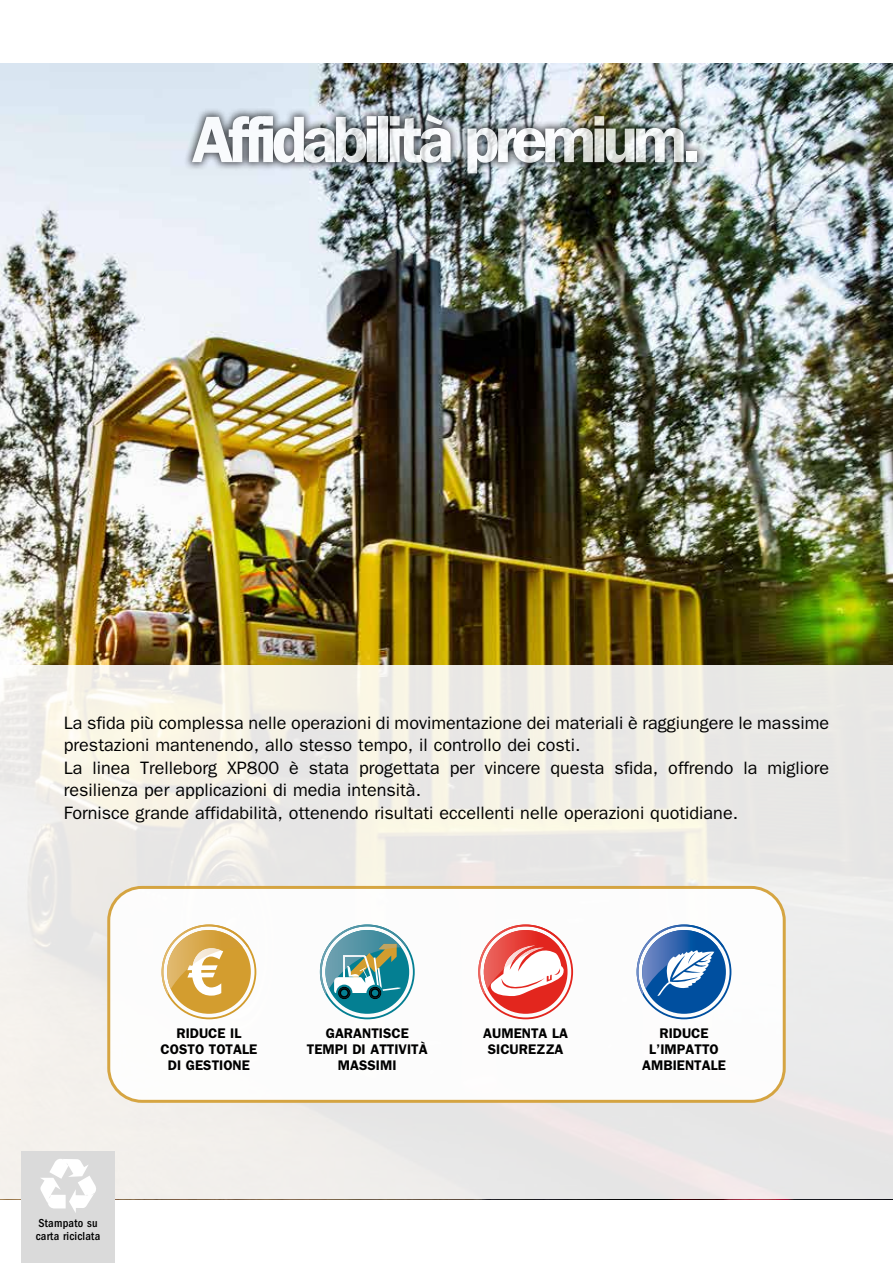
<style>
.page{position:relative;width:893px;height:1263px;background:#fff}
.page>*{position:absolute;margin:0;border:0;box-sizing:border-box;transform-origin:0 0}
.t1{font:600 66px "ITC Franklin Gothic Std";letter-spacing:-.08em;color:#fff}
.t2{font:18px/22.5px "ITC Franklin Gothic Std";color:#000}
.t3{font:600 13.95px/15.8px "ITC Franklin Gothic Std";color:#000;text-align:center}
.t4{font:500 condensed 12px/12.8px "ITC Franklin Gothic Std";letter-spacing:.02em;color:#000}
</style>
<div class="page">
<img style="left:0;top:64px;width:893px;height:601px">
<div style="left:0;top:665px;width:893px;height:534px;background:linear-gradient(to right,#f3f0e9,#e9e8e5)"></div>
<div style="left:109px;top:887px;width:675px;height:214px;background:#fff;border-radius:33px"></div>
<div style="left:107px;top:886px;width:679px;height:217px;border:3px solid #d39d2f;border-radius:33px"></div>
<svg style="left:320px;top:924px;width:95px;height:95px"></svg>
<svg style="left:478px;top:924px;width:95px;height:95px"></svg>
<svg style="left:637px;top:924px;width:94px;height:95px"></svg>
<div style="left:183px;top:106px;width:523px;height:76px;background:#000;opacity:.85"></div>
<svg style="left:162px;top:924px;width:94px;height:95px"></svg>
<div style="left:21px;top:1151px;width:94px;height:112px;background:#dadada"></div>
<svg style="left:40px;top:1159px;width:56px;height:54px"></svg>
<h1 class="t1" style="left:192px;top:100px;width:511px">Affidabilità premium.</h1>
<p class="t2" style="left:64px;top:712px;width:767px">La sfida più complessa nelle operazioni di movimentazione dei materiali è raggiungere le massime prestazioni mantenendo, allo stesso tempo, il controllo dei costi.<br>La linea Trelleborg XP800 è stata progettata per vincere questa sfida, offrendo la migliore resilienza per applicazioni di media intensità.<br>Fornisce grande affidabilità, ottenendo risultati eccellenti nelle operazioni quotidiane.</p>
<p class="t4" style="left:36px;top:1217px;width:66px">Stampato su carta riciclata</p>
<p class="t3" style="left:161px;top:1025px;width:98px">RIDUCE IL<br>COSTO TOTALE<br>DI GESTIONE</p>
<p class="t3" style="left:307px;top:1025px;width:122px">GARANTISCE<br>TEMPI DI ATTIVITÀ<br>MASSIMI</p>
<p class="t3" style="left:483px;top:1025px;width:86px">AUMENTA LA<br>SICUREZZA</p>
<p class="t3" style="left:642px;top:1025px;width:85px">RIDUCE<br>L’IMPATTO<br>AMBIENTALE</p>
</div>
